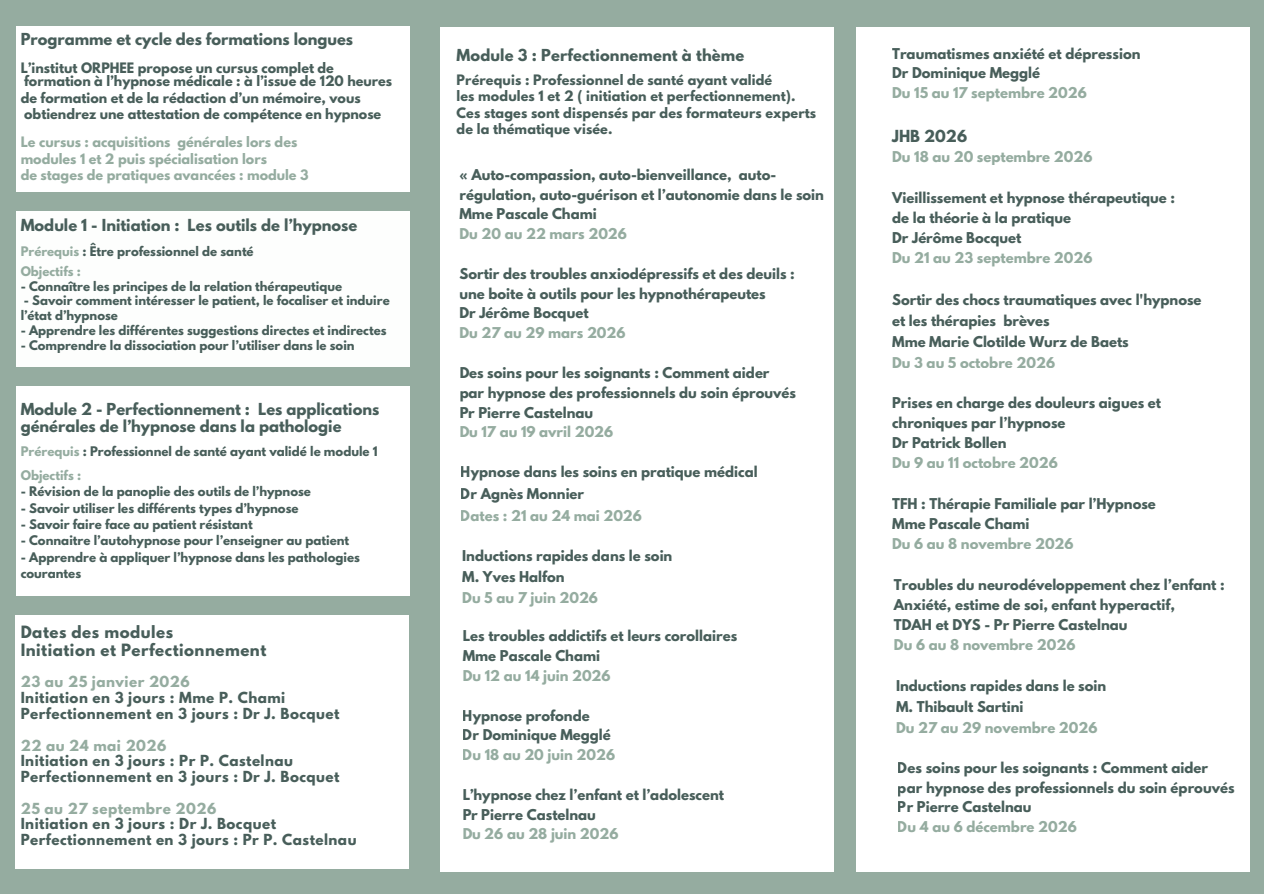
<style>
.page{position:relative;width:1264px;height:894px;background:#fff}
.page>*{position:absolute;margin:0;border:0;box-sizing:border-box;transform-origin:0 0}
.t1{font:700 15px/18px "League Spartan";letter-spacing:.035em;color:#485e5a}
.t2{font:700 14.7px/17.7px "League Spartan";color:#485e5a}
.t3{font:700 13.5px/15.8px "League Spartan";letter-spacing:.035em;color:#485e5a}
.t4{font:700 13.5px "League Spartan";letter-spacing:.035em;color:#95aca0}
.t5{font:700 13.2px/19.8px "League Spartan";color:#485e5a}
.t6{font:700 13.2px "League Spartan";color:#95aca0}
.t7{font:700 12.75px/16.5px "League Spartan";color:#485e5a}
.t8{font:700 12.75px/16.2px "League Spartan";color:#95aca0}
.t9{font:700 11.7px/20px "League Spartan";color:#485e5a}
.s1{color:#95aca0}
</style>
<div class="page">
<div style="left:0;top:0;width:1263px;height:893px;background:#95aca0"></div>
<div style="left:15px;top:614px;width:393px;height:254px;background:#fff"></div>
<div style="left:16px;top:27px;width:394px;height:165px;background:#fff"></div>
<div style="left:16px;top:211px;width:394px;height:156px;background:#fff"></div>
<div style="left:16px;top:386px;width:394px;height:210px;background:#fff"></div>
<div style="left:856px;top:27px;width:393px;height:844px;background:#fff"></div>
<div style="left:440px;top:27px;width:394px;height:844px;background:#fff"></div>
<p class="t2" style="left:21px;top:32px;width:334px">Programme et cycle des formations longues</p>
<p class="t7" style="left:21px;top:62px;width:373px;line-height:13.8px">L’institut ORPHEE propose un cursus complet de formation à l’hypnose médicale : à l’issue de 120 heures</p>
<p class="t7" style="left:21px;top:91px;width:362px">de formation et de la rédaction d’un mémoire, vous obtiendrez une attestation de compétence en hypnose</p>
<p class="t8" style="left:21px;top:136px;width:289px">Le cursus : acquisitions générales lors des modules 1 et 2 puis spécialisation lors<br>de stages de pratiques avancées : module 3</p>
<p class="t2" style="left:21px;top:218px;width:338px">Module 1 - Initiation : Les outils de l’hypnose</p>
<p class="t9" style="left:21px;top:242px;width:234px"><span class="s1">Prérequis</span> : Être professionnel de santé<br><span class="s1">Objectifs :</span></p>
<p class="t9" style="left:21px;top:277px;width:323px">- Connaître les principes de la relation thérapeutique</p>
<p class="t9" style="left:21px;top:295px;width:370px;line-height:14.7px">- Savoir comment intéresser le patient, le focaliser et induire l’état d’hypnose</p>
<p class="t9" style="left:21px;top:321px;width:367px">- Apprendre les différentes suggestions directes et indirectes</p>
<p class="t9" style="left:21px;top:336px;width:335px">- Comprendre la dissociation pour l’utiliser dans le soin</p>
<p class="t2" style="left:21px;top:401px;width:360px">Module 2 - Perfectionnement : Les applications générales de l’hypnose dans la pathologie</p>
<p class="t9" style="left:21px;top:440px;width:358px;line-height:24px"><span class="s1">Prérequis</span> : Professionnel de santé ayant validé le module 1<br><span class="s1">Objectifs :</span></p>
<p class="t9" style="left:21px;top:483px;width:292px">- Révision de la panoplie des outils de l’hypnose</p>
<p class="t9" style="left:21px;top:499px;width:279px">- Savoir utiliser les différents types d’hypnose</p>
<p class="t9" style="left:21px;top:515px;width:233px">- Savoir faire face au patient résistant</p>
<p class="t9" style="left:21px;top:532px;width:330px">- Connaitre l’autohypnose pour l’enseigner au patient</p>
<p class="t9" style="left:21px;top:550px;width:341px;line-height:16.4px">- Apprendre à appliquer l’hypnose dans les pathologies courantes</p>
<p class="t1" style="left:21px;top:624px;width:247px">Dates des modules<br>Initiation et Perfectionnement</p>
<p class="t4" style="left:21px;top:675px;width:171px">23 au 25 janvier 2026</p>
<p class="t3" style="left:21px;top:691px;width:320px">Initiation en 3 jours : Mme P. Chami<br>Perfectionnement en 3 jours : Dr J. Bocquet</p>
<p class="t4" style="left:21px;top:738px;width:147px">22 au 24 mai 2026</p>
<p class="t3" style="left:21px;top:754px;width:320px">Initiation en 3 jours : Pr P. Castelnau<br>Perfectionnement en 3 jours : Dr J. Bocquet</p>
<p class="t4" style="left:21px;top:801px;width:197px">25 au 27 septembre 2026</p>
<p class="t3" style="left:21px;top:817px;width:337px">Initiation en 3 jours : Dr J. Bocquet<br>Perfectionnement en 3 jours : Pr P. Castelnau</p>
<p class="t2" style="left:456px;top:48px;width:289px">Module 3 : Perfectionnement à thème</p>
<p class="t7" style="left:456px;top:73px;width:361px">Prérequis : Professionnel de santé ayant validé<br>les modules 1 et 2 ( initiation et perfectionnement).<br>Ces stages sont dispensés par des formateurs experts de la thématique visée.</p>
<p class="t5" style="left:459px;top:166px;width:366px">« Auto-compassion, auto-bienveillance, auto&shy;régulation, auto-guérison et l’autonomie dans le soin<br>Mme Pascale Chami</p>
<p class="t6" style="left:459px;top:227px;width:169px">Du 20 au 22 mars 2026</p>
<p class="t5" style="left:459px;top:265px;width:337px">Sortir des troubles anxiodépressifs et des deuils : une boite à outils pour les hypnothérapeutes<br>Dr Jérôme Bocquet</p>
<p class="t6" style="left:459px;top:326px;width:168px">Du 27 au 29 mars 2026</p>
<p class="t5" style="left:459px;top:364px;width:338px">Des soins pour les soignants : Comment aider par hypnose des professionnels du soin éprouvés<br>Pr Pierre Castelnau</p>
<p class="t6" style="left:459px;top:425px;width:155px">Du 17 au 19 avril 2026</p>
<p class="t5" style="left:461px;top:462px;width:298px;line-height:22px">Hypnose dans les soins en pratique médical<br>Dr Agnès Monnier</p>
<p class="t6" style="left:461px;top:509px;width:183px">Dates : 21 au 24 mai 2026</p>
<p class="t5" style="left:462px;top:546px;width:212px;line-height:21px">Inductions rapides dans le soin<br>M. Yves Halfon</p>
<p class="t6" style="left:462px;top:590px;width:137px">Du 5 au 7 juin 2026</p>
<p class="t5" style="left:463px;top:627px;width:276px">Les troubles addictifs et leurs corollaires<br>Mme Pascale Chami</p>
<p class="t6" style="left:463px;top:669px;width:149px">Du 12 au 14 juin 2026</p>
<p class="t5" style="left:463px;top:706px;width:149px">Hypnose profonde<br>Dr Dominique Megglé</p>
<p class="t6" style="left:463px;top:748px;width:154px">Du 18 au 20 juin 2026</p>
<p class="t5" style="left:462px;top:785px;width:263px">L’hypnose chez l’enfant et l’adolescent<br>Pr Pierre Castelnau</p>
<p class="t6" style="left:462px;top:827px;width:158px">Du 26 au 28 juin 2026</p>
<p class="t5" style="left:892px;top:45px;width:250px">Traumatismes anxiété et dépression<br>Dr Dominique Megglé</p>
<p class="t6" style="left:892px;top:86px;width:196px">Du 15 au 17 septembre 2026</p>
<p class="t2" style="left:892px;top:129px;width:76px">JHB 2026</p>
<p class="t6" style="left:892px;top:149px;width:202px">Du 18 au 20 septembre 2026</p>
<p class="t5" style="left:892px;top:190px;width:284px">Vieillissement et hypnose thérapeutique : de la théorie à la pratique<br>Dr Jérôme Bocquet</p>
<p class="t6" style="left:892px;top:251px;width:202px">Du 21 au 23 septembre 2026</p>
<p class="t5" style="left:892px;top:291px;width:311px;line-height:21px">Sortir des chocs traumatiques avec l'hypnose et les thérapies brèves<br>Mme Marie Clotilde Wurz de Baets</p>
<p class="t6" style="left:892px;top:356px;width:164px">Du 3 au 5 octobre 2026</p>
<p class="t5" style="left:892px;top:394px;width:270px">Prises en charge des douleurs aigues et chroniques par l’hypnose<br>Dr Patrick Bollen</p>
<p class="t6" style="left:892px;top:455px;width:167px">Du 9 au 11 octobre 2026</p>
<p class="t5" style="left:892px;top:495px;width:265px">TFH : Thérapie Familiale par l’Hypnose<br>Mme Pascale Chami</p>
<p class="t6" style="left:892px;top:536px;width:183px">Du 6 au 8 novembre 2026</p>
<p class="t5" style="left:894px;top:576px;width:332px">Troubles du neurodéveloppement chez l’enfant :<br>Anxiété, estime de soi, enfant hyperactif,<br>TDAH et DYS - Pr Pierre Castelnau</p>
<p class="t6" style="left:894px;top:638px;width:183px">Du 6 au 8 novembre 2026</p>
<p class="t5" style="left:896px;top:676px;width:212px;line-height:21px">Inductions rapides dans le soin<br>M. Thibault Sartini</p>
<p class="t6" style="left:896px;top:720px;width:203px">Du 27 au 29 novembre 2026</p>
<p class="t5" style="left:897px;top:758px;width:338px">Des soins pour les soignants : Comment aider par hypnose des professionnels du soin éprouvés<br>Pr Pierre Castelnau</p>
<p class="t6" style="left:897px;top:820px;width:180px">Du 4 au 6 décembre 2026</p>
</div>
